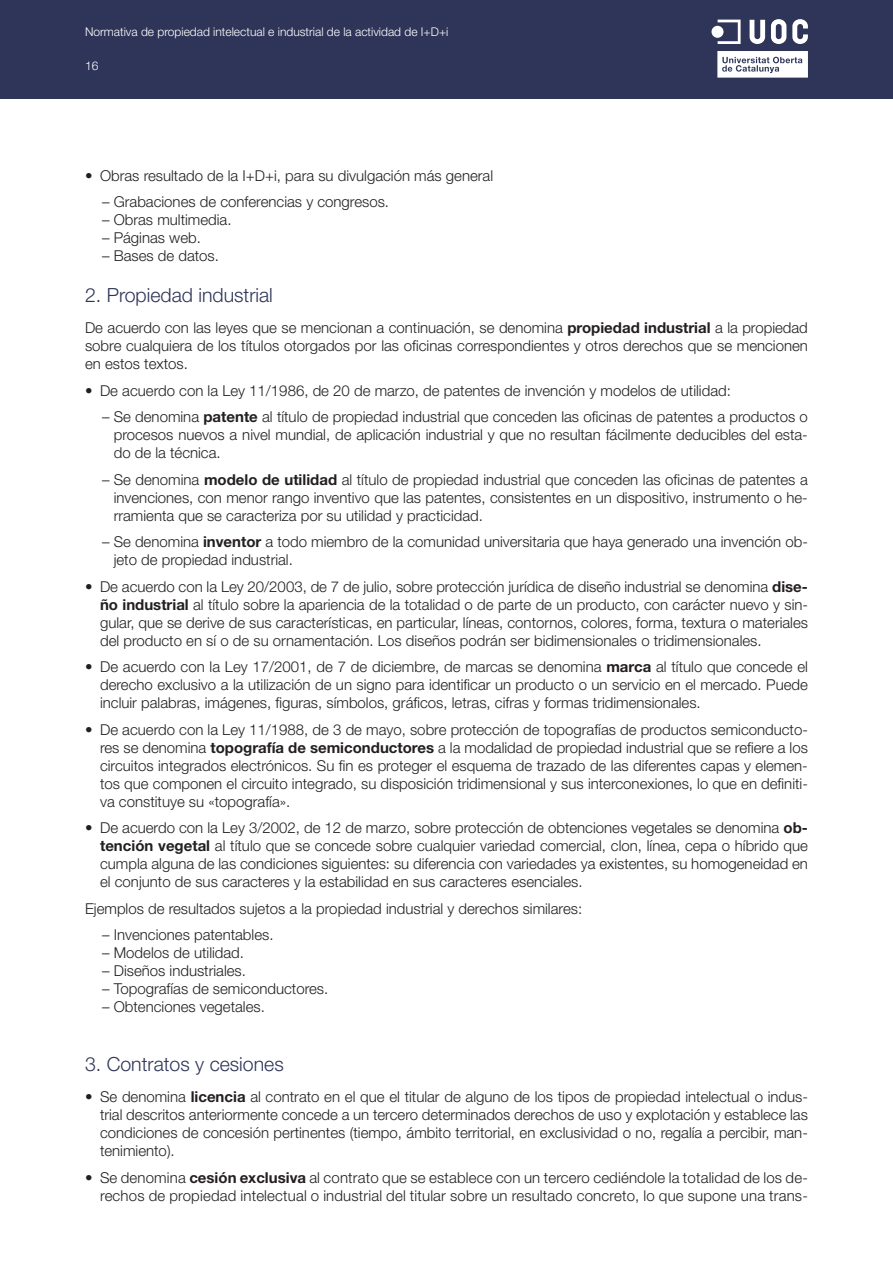
<style>
.page{position:relative;width:893px;height:1263px;background:#fff}
.page>*{position:absolute;margin:0;border:0;box-sizing:border-box;transform-origin:0 0}
.t1{font:300 19.5px "Helvetica Neue LT Std";color:#2f3558}
.t2{font:300 15px/18px "Helvetica Neue LT Std";color:#231f20;text-align:justify}
.t3{font:300 12px "Helvetica Neue LT Std";color:#fff}
.s1{font-weight:700}
</style>
<div class="page">
<div style="left:0;top:0;width:893px;height:99px;background:#2f3558"></div>
<svg style="left:717px;top:51px;width:91px;height:27px"></svg>
<svg style="left:750px;top:20px;width:15px;height:24px"></svg>
<svg style="left:771px;top:19px;width:15px;height:25px"></svg>
<svg style="left:792px;top:19px;width:16px;height:25px"></svg>
<div style="left:711px;top:26px;width:12px;height:12px;background:#fff;border-radius:50%"></div>
<svg style="left:718px;top:20px;width:23px;height:24px"></svg>
<p class="t3" style="left:85px;top:25px;width:365px">Normativa de propiedad intelectual e industrial de la actividad de I+D+i</p>
<p class="t3" style="left:85px;top:58px;width:15px">16</p>
<p class="t2" style="left:85px;top:166px;width:410px">• Obras resultado de la I+D+i, para su divulgación más general</p>
<p class="t2" style="left:102px;top:193px;width:286px">– Grabaciones de conferencias y congresos.</p>
<p class="t2" style="left:102px;top:211px;width:128px">– Obras multimedia.</p>
<p class="t2" style="left:102px;top:229px;width:98px">– Páginas web.</p>
<p class="t2" style="left:102px;top:247px;width:118px">– Bases de datos.</p>
<h1 class="t1" style="left:85px;top:283px;width:189px">2. Propiedad industrial</h1>
<p class="t2" style="left:85px;top:318px;width:724px">De acuerdo con las leyes que se mencionan a continuación, se denomina <span class="s1">propiedad industrial</span> a la propiedad sobre cualquiera de los títulos otorgados por las oficinas correspondientes y otros derechos que se mencionen en estos textos.</p>
<p class="t2" style="left:85px;top:381px;width:647px">• De acuerdo con la Ley 11/1986, de 20 de marzo, de patentes de invención y modelos de utilidad:</p>
<p class="t2" style="left:114px;top:407px;width:696px;text-indent:-12px">– Se denomina <span class="s1">patente</span> al título de propiedad industrial que conceden las oficinas de patentes a productos o procesos nuevos a nivel mundial, de aplicación industrial y que no resultan fácilmente deducibles del esta&shy;do de la técnica.</p>
<p class="t2" style="left:114px;top:470px;width:696px;text-indent:-12px">– Se denomina <span class="s1">modelo de utilidad</span> al título de propiedad industrial que conceden las oficinas de patentes a invenciones, con menor rango inventivo que las patentes, consistentes en un dispositivo, instrumento o he&shy;rramienta que se caracteriza por su utilidad y practicidad.</p>
<p class="t2" style="left:114px;top:532px;width:696px;text-indent:-12px">– Se denomina <span class="s1">inventor</span> a todo miembro de la comunidad universitaria que haya generado una invención ob&shy;jeto de propiedad industrial.</p>
<p class="t2" style="left:100px;top:577px;width:709px;text-indent:-15px">• De acuerdo con la Ley 20/2003, de 7 de julio, sobre protección jurídica de diseño industrial se denomina <span class="s1">dise&shy;ño industrial</span> al título sobre la apariencia de la totalidad o de parte de un producto, con carácter nuevo y sin&shy;gular, que se derive de sus características, en particular, líneas, contornos, colores, forma, textura o materiales del producto en sí o de su ornamentación. Los diseños podrán ser bidimensionales o tridimensionales.</p>
<p class="t2" style="left:100px;top:657px;width:709px;text-indent:-15px">• De acuerdo con la Ley 17/2001, de 7 de diciembre, de marcas se denomina <span class="s1">marca</span> al título que concede el derecho exclusivo a la utilización de un signo para identificar un producto o un servicio en el mercado. Puede incluir palabras, imágenes, figuras, símbolos, gráficos, letras, cifras y formas tridimensionales.</p>
<p class="t2" style="left:100px;top:720px;width:709px;text-indent:-15px">• De acuerdo con la Ley 11/1988, de 3 de mayo, sobre protección de topografías de productos semiconducto&shy;res se denomina <span class="s1">topografía de semiconductores</span> a la modalidad de propiedad industrial que se refiere a los circuitos integrados electrónicos. Su fin es proteger el esquema de trazado de las diferentes capas y elemen&shy;tos que componen el circuito integrado, su disposición tridimensional y sus interconexiones, lo que en definiti&shy;va constituye su «topografía».</p>
<p class="t2" style="left:100px;top:818px;width:709px;text-indent:-15px">• De acuerdo con la Ley 3/2002, de 12 de marzo, sobre protección de obtenciones vegetales se denomina <span class="s1">ob&shy;tención vegetal</span> al título que se concede sobre cualquier variedad comercial, clon, línea, cepa o híbrido que cumpla alguna de las condiciones siguientes: su diferencia con variedades ya existentes, su homogeneidad en el conjunto de sus caracteres y la estabilidad en sus caracteres esenciales.</p>
<p class="t2" style="left:85px;top:899px;width:499px">Ejemplos de resultados sujetos a la propiedad industrial y derechos similares:</p>
<p class="t2" style="left:102px;top:925px;width:170px">– Invenciones patentables.</p>
<p class="t2" style="left:102px;top:943px;width:143px">– Modelos de utilidad.</p>
<p class="t2" style="left:102px;top:961px;width:145px">– Diseños industriales.</p>
<p class="t2" style="left:102px;top:979px;width:225px">– Topografías de semiconductores.</p>
<p class="t2" style="left:102px;top:997px;width:161px">– Obtenciones vegetales.</p>
<h1 class="t1" style="left:85px;top:1052px;width:200px">3. Contratos y cesiones</h1>
<p class="t2" style="left:100px;top:1087px;width:709px;text-indent:-15px">• Se denomina <span class="s1">licencia</span> al contrato en el que el titular de alguno de los tipos de propiedad intelectual o indus&shy;trial descritos anteriormente concede a un tercero determinados derechos de uso y explotación y establece las condiciones de concesión pertinentes (tiempo, ámbito territorial, en exclusividad o no, regalía a percibir, man&shy;tenimiento).</p>
<p class="t2" style="left:85px;top:1168px;width:724px;text-align:right">• Se denomina <span class="s1">cesión exclusiva</span> al contrato que se establece con un tercero cediéndole la totalidad de los de&shy;rechos de propiedad intelectual o industrial del titular sobre un resultado concreto, lo que supone una trans-</p>
</div>
